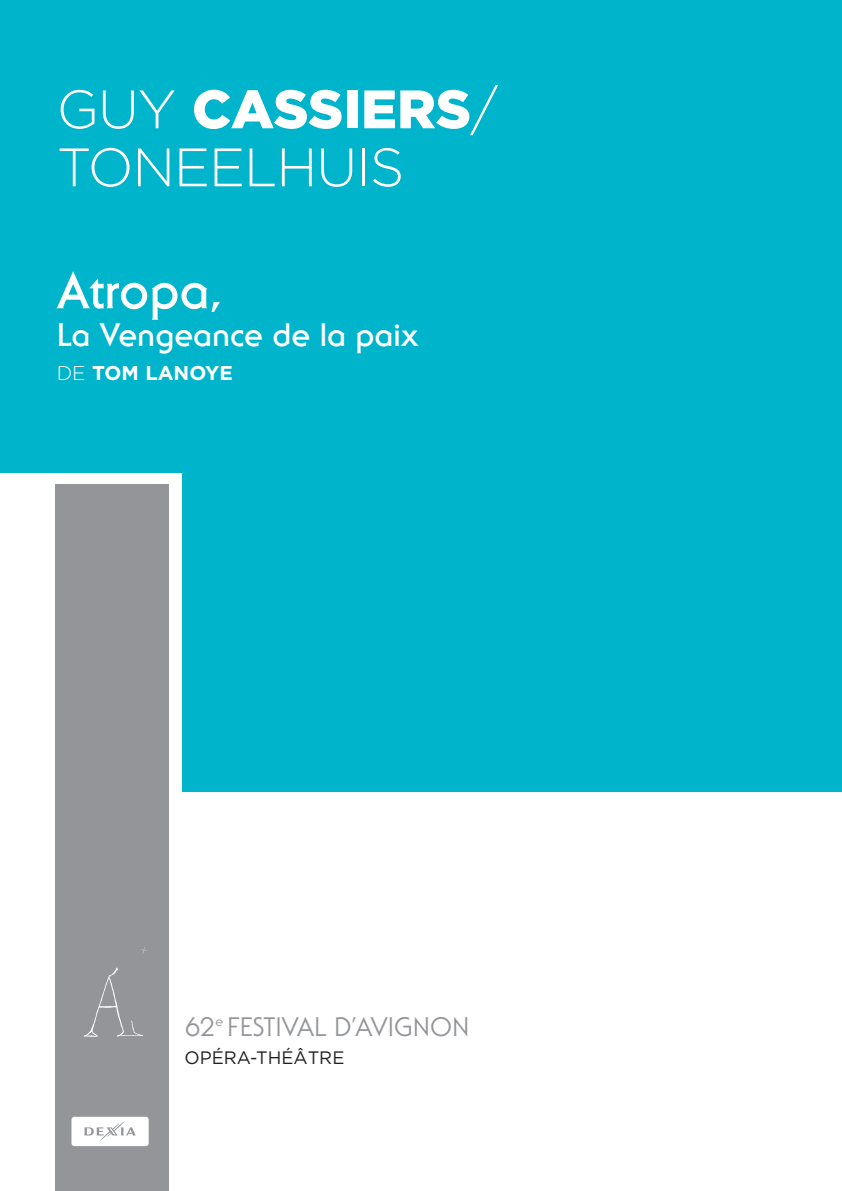
<style>
.page{position:relative;width:842px;height:1191px;background:#fff}
.page>*{position:absolute;margin:0;border:0;box-sizing:border-box;transform-origin:0 0}
.t1{font:300 54px/58px "Gotham";letter-spacing:-.02em;color:#fff}
.t2{font:700 54px "Serif Gothic EF";color:#fff}
.t3{font:700 34px "Serif Gothic EF";color:#fff}
.t4{font:28px "Serif Gothic EF";color:#939598}
.t5{font:700 20px "Gotham";color:#fff}
.t6{font:18px "Gotham";color:#231f20}
.s1{font-weight:900}
.s2{font-weight:300}
</style>
<div class="page">
<div style="left:0;top:0;width:842px;height:792px;background:#00b5cb"></div>
<div style="left:0;top:473px;width:181px;height:555px;background:#fff"></div>
<div style="left:55px;top:484px;width:113px;height:707px;background:#939598"></div>
<svg style="left:71px;top:1116px;width:78px;height:30px;background:#f1f2f2"></svg>
<svg style="left:141px;top:946px;width:6px;height:7px"></svg>
<svg style="left:84px;top:967px;width:59px;height:70px"></svg>
<p class="t1" style="left:57px;top:81px;width:443px">GUY <span class="s1">CASSIERS</span>/<br>TONEELHUIS</p>
<p class="t2" style="left:57px;top:258px;width:167px">Atropa,</p>
<p class="t3" style="left:57px;top:315px;width:364px">La Vengeance de la paix</p>
<p class="t5" style="left:57px;top:361px;width:178px"><span class="s2">DE</span> TOM LANOYE</p>
<p class="t4" style="left:184px;top:1009px;width:287px">62<sup>e</sup> FESTIVAL D’AVIGNON</p>
<p class="t6" style="left:184px;top:1047px;width:161px">OPÉRA-THÉÂTRE</p>
</div>
